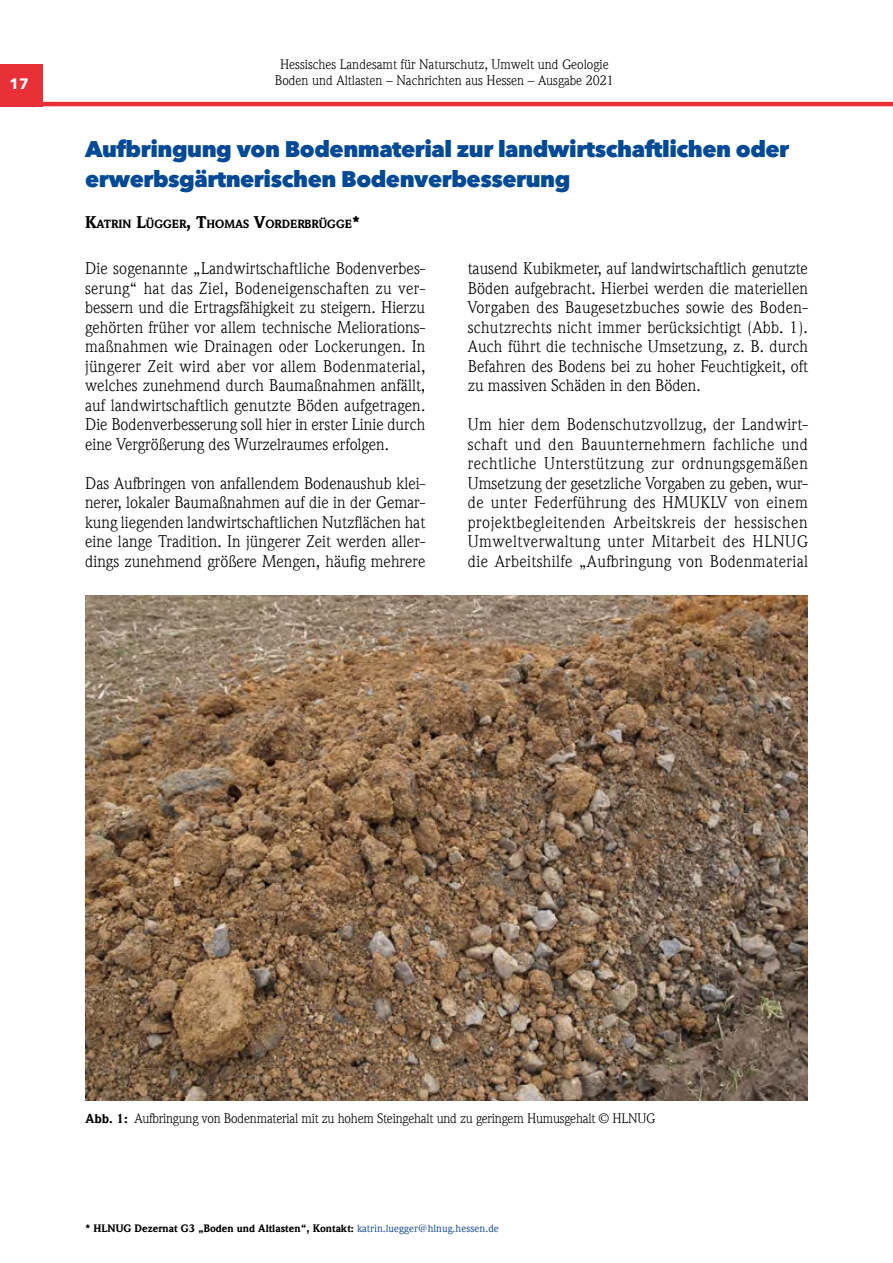
<style>
.page{position:relative;width:893px;height:1263px;background:#fff}
.page>*{position:absolute;margin:0;border:0;box-sizing:border-box;transform-origin:0 0}
.Überschrift_1{font:800 22.5px/30px "Avenir Next LT Pro";letter-spacing:-.02em;color:#004996}
.Fließtext{font:16.5px/19.5px "ITC Weidemann Com";letter-spacing:.005em;color:#000;text-align:justify}
.t1{font:700 15px "Avenir Next LT Pro";color:#fff}
.Abbildung_verschacht{font:13.5px "ITC Weidemann Com";color:#000}
.Autoren{font:900 11.55px "ITC Weidemann Com";color:#000}
.Abbildung_verschacht-2{font:900 10.5px "ITC Weidemann Com";color:#000}
.s1{font-size:16.5px}
.s2{font-weight:900;font-size:12.75px}
.s3{font-weight:500;color:#275b9b}
</style>
<div class="page">
<div style="left:0;top:64px;width:43px;height:42px;background:#e73037"></div>
<hr style="left:0;top:102px;width:893px;height:4px;background:#e73037">
<img style="left:85px;top:595px;width:723px;height:505px">
<p class="Abbildung_verschacht" style="left:280px;top:56px;width:330px">Hessisches Landesamt für Naturschutz, Umwelt und Geologie</p>
<p class="t1" style="left:9px;top:75px;width:21px">17</p>
<p class="Abbildung_verschacht" style="left:275px;top:72px;width:341px">Boden und Altlasten – Nachrichten aus Hessen – Ausgabe 2021</p>
<p class="Überschrift_1" style="left:85px;top:134px;width:706px">Aufbringung von Bodenmaterial zur landwirtschaftlichen oder erwerbsgärtnerischen Bodenverbesserung</p>
<p class="Autoren" style="left:85px;top:217px;width:277px"><span class="s1">K</span>ATRIN <span class="s1">L</span>ÜGGER<span class="s1">, T</span>HOMAS <span class="s1">V</span>ORDERBRÜGGE<span class="s1">*</span></p>
<p class="Fließtext" style="left:85px;top:259px;width:342px">Die sogenannte „Landwirtschaftliche Bodenverbes&shy;serung“ hat das Ziel, Bodeneigenschaften zu ver&shy;bessern und die Ertragsfähigkeit zu steigern. Hierzu gehörten früher vor allem technische Meliorations&shy;maßnahmen wie Drainagen oder Lockerungen. In jüngerer Zeit wird aber vor allem Bodenmaterial, welches zunehmend durch Baumaßnahmen anfällt, auf landwirtschaftlich genutzte Böden aufgetragen.<br>Die Bodenverbesserung soll hier in erster Linie durch eine Vergrößerung des Wurzelraumes erfolgen.</p>
<p class="Fließtext" style="left:85px;top:473px;width:342px">Das Aufbringen von anfallendem Bodenaushub klei&shy;nerer, lokaler Baumaßnahmen auf die in der Gemar&shy;kung liegenden landwirtschaftlichen Nutzflächen hat eine lange Tradition. In jüngerer Zeit werden aller&shy;dings zunehmend größere Mengen, häufig mehrere</p>
<p class="Fließtext" style="left:468px;top:259px;width:342px">tausend Kubikmeter, auf landwirtschaftlich genutzte Böden aufgebracht. Hierbei werden die materiellen Vorgaben des Baugesetzbuches sowie des Boden&shy;schutzrechts nicht immer berücksichtigt (Abb. 1).<br>Auch führt die technische Umsetzung, z. B. durch Befahren des Bodens bei zu hoher Feuchtigkeit, oft zu massiven Schäden in den Böden.</p>
<p class="Fließtext" style="left:468px;top:415px;width:342px">Um hier dem Bodenschutzvollzug, der Landwirt&shy;schaft und den Bauunternehmern fachliche und rechtliche Unterstützung zur ordnungsgemäßen Umsetzung der gesetzliche Vorgaben zu geben, wur&shy;de unter Federführung des HMUKLV von einem projektbegleitenden Arbeitskreis der hessischen Umweltverwaltung unter Mitarbeit des HLNUG die Arbeitshilfe „Aufbringung von Bodenmaterial</p>
<p class="Abbildung_verschacht" style="left:85px;top:1110px;width:571px"><span class="s2">Abb. 1:</span> Aufbringung von Bodenmaterial mit zu hohem Steingehalt und zu geringem Humusgehalt © HLNUG</p>
<p class="Abbildung_verschacht-2" style="left:85px;top:1222px;width:415px">* HLNUG Dezernat G3 „Boden und Altlasten“, Kontakt: <span class="s3">katrin.luegger@hlnug.hessen.de</span></p>
</div>
